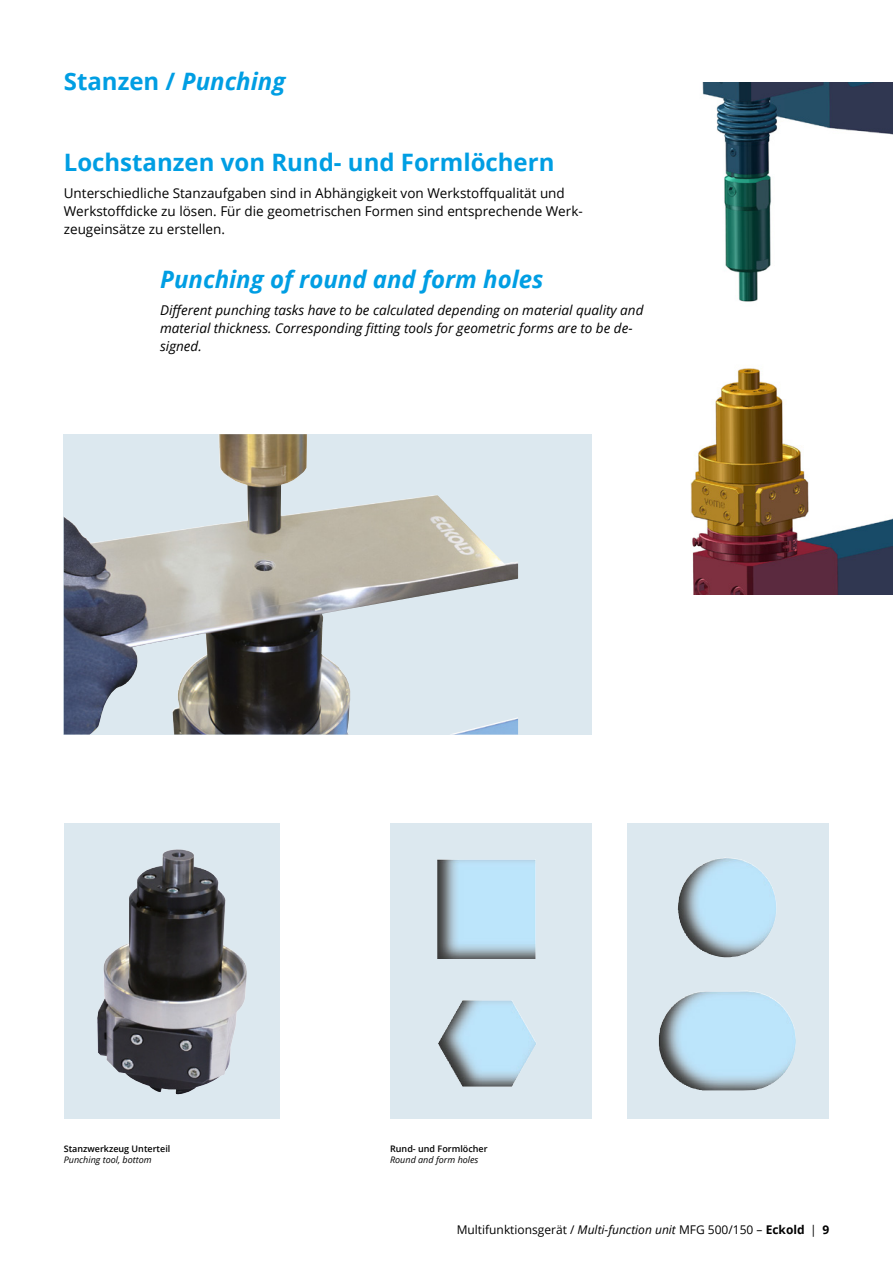
<style>
.page{position:relative;width:893px;height:1263px;background:#fff}
.page>*{position:absolute;margin:0;border:0;box-sizing:border-box;transform-origin:0 0}
.t1{font:700 24px "Open Sans";color:#009ee3}
.t2{font:italic 700 24px "Open Sans";color:#009ee3}
.t3{font:13.5px/18px "Open Sans";color:#000}
.t4{font:italic 13.5px/18px "Open Sans";color:#000}
.t5{font:12px "Open Sans";color:#000}
.t6{font:600 9px "Open Sans";color:#000}
.t7{font:italic 9px "Open Sans";color:#000}
.s1{font-style:italic}
.s2{font-weight:700}
</style>
<div class="page">
<img style="left:690px;top:82px;width:203px;height:512px">
<svg style="left:64px;top:434px;width:528px;height:300px;background:#b6bcbe"></svg>
<img style="left:218px;top:434px;width:8px;height:41px">
<svg style="left:64px;top:823px;width:215px;height:295px;background:#a6acb2"></svg>
<img style="left:132px;top:849px;width:45px;height:43px">
<div style="left:390px;top:823px;width:202px;height:295px;background:#dce8ef"></div>
<img style="left:437px;top:859px;width:99px;height:228px">
<svg style="left:627px;top:823px;width:202px;height:295px;background:#d1e2ec"></svg>
<img style="left:678px;top:858px;width:99px;height:100px">
<h1 class="t1" style="left:64px;top:65px;width:223px">Stanzen / <span class="s1">Punching</span></h1>
<h1 class="t1" style="left:64px;top:146px;width:492px">Lochstanzen von Rund- und Formlöchern</h1>
<p class="t3" style="left:64px;top:184px;width:520px">Unterschiedliche Stanzaufgaben sind in Abhängigkeit von Werkstoffqualität und<br>Werkstoffdicke zu lösen. Für die geometrischen Formen sind entsprechende Werk&shy;zeugeinsätze zu erstellen.</p>
<h1 class="t2" style="left:160px;top:263px;width:385px">Punching of round and form holes</h1>
<p class="t4" style="left:160px;top:301px;width:485px">Different punching tasks have to be calculated depending on material quality and material thickness. Corresponding fitting tools for geometric forms are to be de&shy;signed.</p>
<p class="t6" style="left:64px;top:1143px;width:108px">Stanzwerkzeug Unterteil</p>
<p class="t7" style="left:64px;top:1154px;width:89px">Punching tool, bottom</p>
<p class="t6" style="left:390px;top:1143px;width:99px">Rund- und Formlöcher</p>
<p class="t7" style="left:390px;top:1154px;width:90px">Round and form holes</p>
<p class="t5" style="left:457px;top:1221px;width:374px">Multifunktionsgerät / <span class="s1">Multi-function unit</span> MFG 500/150 – <span class="s2">Eckold</span> | <span class="s2">9</span></p>
</div>
